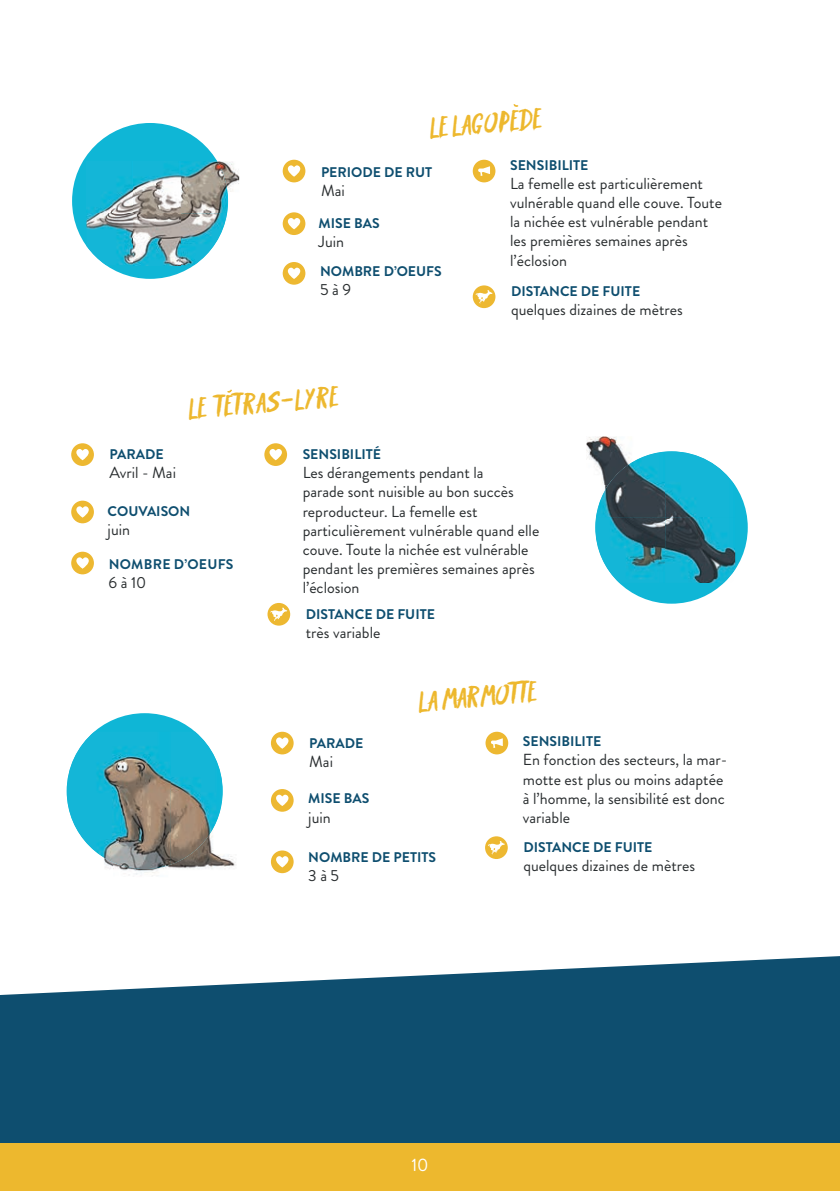
<style>
.page{position:relative;width:840px;height:1191px;background:#fff}
.page>*{position:absolute;margin:0;border:0;box-sizing:border-box;transform-origin:0 0}
.t1{font:20px "Katanas Edge";color:#edb82e}
.t2{font:18px "Brandon Grotesque";color:#fff}
.t3{font:16px/19.2px "Brandon Grotesque";color:#292d2f}
.t4{font:700 14px "Brandon Grotesque";color:#0e4e6f}
.t5{font:700 14px "Brandon Grotesque";letter-spacing:.02em;color:#0e4e6f}
</style>
<div class="page">
<svg style="left:0;top:956px;width:839px;height:187px;background:#27607e"></svg>
<div style="left:595px;top:451px;width:152px;height:152px;background:#0fb6d6;border-radius:50%"></div>
<img style="left:586px;top:436px;width:37px;height:26px">
<img style="left:595px;top:451px;width:139px;height:132px">
<div style="left:67px;top:713px;width:155px;height:156px;background:#0fb6d6;border-radius:50%"></div>
<div style="left:72px;top:123px;width:156px;height:156px;background:#0fb6d6;border-radius:50%"></div>
<img style="left:228px;top:162px;width:11px;height:41px">
<img style="left:86px;top:161px;width:142px;height:104px">
<div style="left:0;top:1143px;width:839px;height:48px;background:#edb82e"></div>
<img style="left:171px;top:736px;width:106px;height:136px">
<img style="left:120px;top:869px;width:38px;height:7px">
<img style="left:67px;top:731px;width:104px;height:138px">
<img style="left:170px;top:731px;width:52px;height:133px">
<div style="left:485px;top:731px;width:23px;height:23px;background:#edb831;border-radius:50%"></div>
<svg style="left:491px;top:738px;width:11px;height:10px"></svg>
<div style="left:485px;top:836px;width:22px;height:23px;background:#edb831;border-radius:50%"></div>
<svg style="left:488px;top:841px;width:16px;height:13px"></svg>
<div style="left:271px;top:731px;width:22px;height:23px;background:#edb831;border-radius:50%"></div>
<svg style="left:276px;top:737px;width:12px;height:11px"></svg>
<div style="left:271px;top:789px;width:22px;height:22px;background:#edb831;border-radius:50%"></div>
<svg style="left:276px;top:794px;width:12px;height:12px"></svg>
<div style="left:271px;top:850px;width:22px;height:23px;background:#edb831;border-radius:50%"></div>
<svg style="left:276px;top:856px;width:12px;height:11px"></svg>
<svg style="left:227px;top:389px;width:5px;height:4px"></svg>
<div style="left:267px;top:603px;width:23px;height:22px;background:#edb831;border-radius:50%"></div>
<svg style="left:270px;top:607px;width:17px;height:14px"></svg>
<div style="left:264px;top:443px;width:23px;height:23px;background:#edb831;border-radius:50%"></div>
<svg style="left:269px;top:449px;width:13px;height:11px"></svg>
<div style="left:71px;top:443px;width:23px;height:23px;background:#edb831;border-radius:50%"></div>
<svg style="left:76px;top:449px;width:13px;height:11px"></svg>
<div style="left:71px;top:500px;width:23px;height:23px;background:#edb831;border-radius:50%"></div>
<svg style="left:76px;top:506px;width:13px;height:11px"></svg>
<div style="left:71px;top:551px;width:23px;height:23px;background:#edb831;border-radius:50%"></div>
<svg style="left:76px;top:557px;width:13px;height:12px"></svg>
<svg style="left:513px;top:104px;width:5px;height:3px"></svg>
<div style="left:472px;top:160px;width:23px;height:22px;background:#edb831;border-radius:50%"></div>
<svg style="left:478px;top:166px;width:11px;height:10px"></svg>
<svg style="left:472px;top:285px;width:23px;height:23px"></svg>
<svg style="left:475px;top:290px;width:17px;height:13px"></svg>
<div style="left:282px;top:160px;width:23px;height:22px;background:#edb831;border-radius:50%"></div>
<svg style="left:288px;top:165px;width:12px;height:12px"></svg>
<div style="left:282px;top:212px;width:23px;height:23px;background:#edb831;border-radius:50%"></div>
<svg style="left:288px;top:218px;width:12px;height:11px"></svg>
<div style="left:282px;top:262px;width:23px;height:23px;background:#edb831;border-radius:50%"></div>
<svg style="left:288px;top:268px;width:12px;height:11px"></svg>
<p class="t1" style="left:428px;top:114px;width:114px;rotate:-5deg">Le lagopede</p>
<p class="t4" style="left:321px;top:162px;width:113px">PERIODE DE RUT</p>
<p class="t3" style="left:321px;top:181px;width:25px">Mai</p>
<p class="t4" style="left:318px;top:213px;width:63px">MISE BAS</p>
<p class="t3" style="left:318px;top:232px;width:27px">Juin</p>
<p class="t4" style="left:320px;top:261px;width:123px">NOMBRE D’OEUFS</p>
<p class="t3" style="left:320px;top:280px;width:33px">5 à 9</p>
<p class="t4" style="left:510px;top:155px;width:80px">SENSIBILITE</p>
<p class="t3" style="left:510px;top:174px;width:213px">La femelle est particulièrement vulnérable quand elle couve. Toute la nichée est vulnérable pendant les premières semaines après l’éclosion</p>
<p class="t4" style="left:510px;top:281px;width:131px">DISTANCE DE FUITE</p>
<p class="t3" style="left:510px;top:300px;width:173px">quelques dizaines de mètres</p>
<p class="t1" style="left:187px;top:395px;width:152px;rotate:-5deg">Le Tetras-lyre</p>
<p class="t4" style="left:302px;top:444px;width:80px">SENSIBILITÉ</p>
<p class="t3" style="left:302px;top:463px;width:238px">Les dérangements pendant la<br>parade sont nuisible au bon succès reproducteur. La femelle est particulièrement vulnérable quand elle couve. Toute la nichée est vulnérable pendant les premières semaines après l’éclosion</p>
<p class="t4" style="left:305px;top:604px;width:131px">DISTANCE DE FUITE</p>
<p class="t3" style="left:305px;top:623px;width:76px">très variable</p>
<p class="t4" style="left:109px;top:444px;width:56px">PARADE</p>
<p class="t3" style="left:109px;top:463px;width:68px">Avril - Mai</p>
<p class="t4" style="left:107px;top:501px;width:84px">COUVAISON</p>
<p class="t3" style="left:107px;top:520px;width:24px">juin</p>
<p class="t5" style="left:109px;top:554px;width:126px">NOMBRE D’OEUFS</p>
<p class="t3" style="left:108px;top:573px;width:39px">6 à 10</p>
<p class="t4" style="left:309px;top:733px;width:56px">PARADE</p>
<p class="t3" style="left:309px;top:752px;width:25px">Mai</p>
<p class="t4" style="left:308px;top:788px;width:63px">MISE BAS</p>
<p class="t3" style="left:308px;top:807px;width:24px">juin</p>
<p class="t1" style="left:417px;top:688px;width:120px;rotate:-5deg">La marmotte</p>
<p class="t4" style="left:522px;top:731px;width:80px">SENSIBILITE</p>
<p class="t3" style="left:522px;top:750px;width:206px">En fonction des secteurs, la mar&shy;motte est plus ou moins adaptée à l’homme, la sensibilité est donc variable</p>
<p class="t4" style="left:308px;top:847px;width:129px">NOMBRE DE PETITS</p>
<p class="t3" style="left:308px;top:866px;width:32px">3 à 5</p>
<p class="t4" style="left:523px;top:837px;width:131px">DISTANCE DE FUITE</p>
<p class="t3" style="left:523px;top:856px;width:173px">quelques dizaines de mètres</p>
<p class="t2" style="left:411px;top:1152px;width:19px">10</p>
</div>
